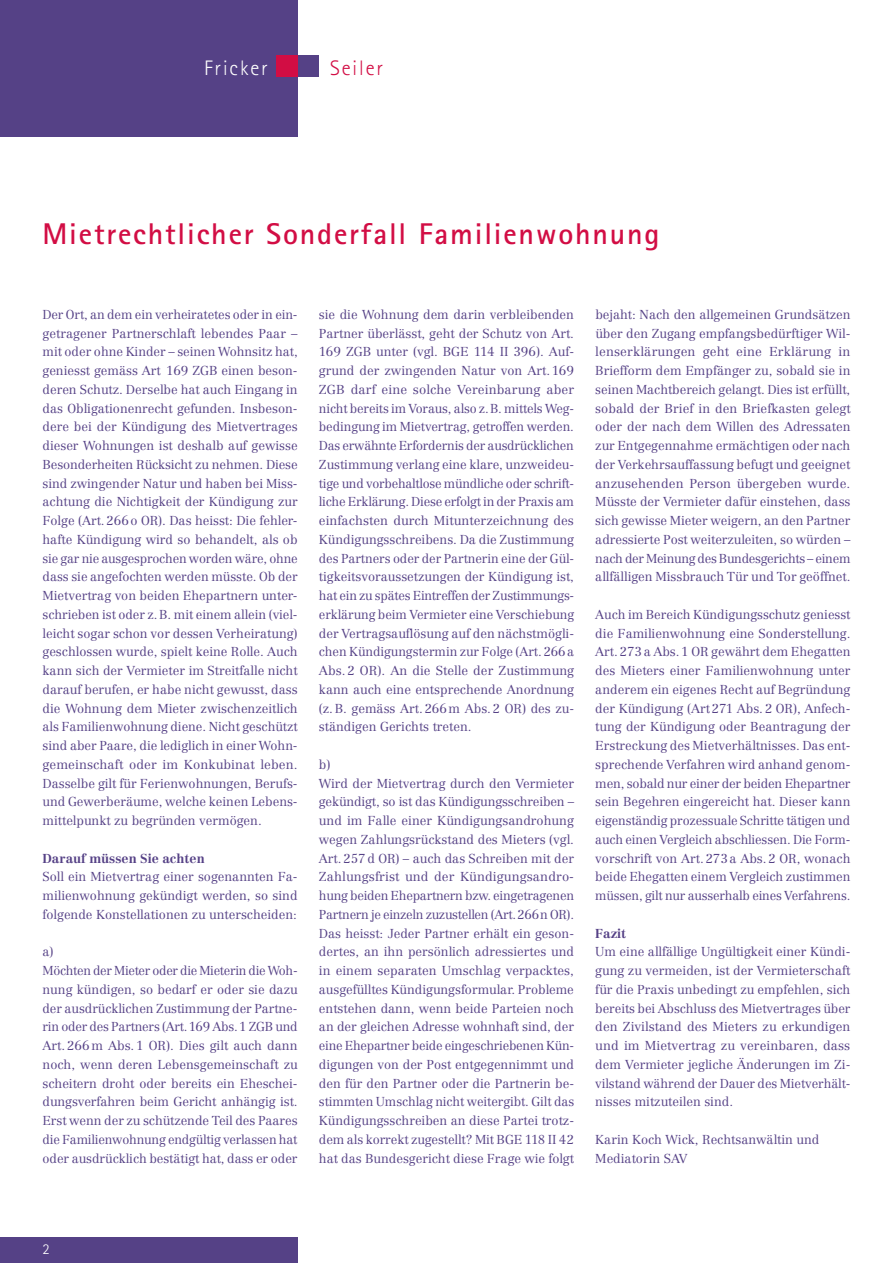
<style>
.page{position:relative;width:893px;height:1263px;background:#fff}
.page>*{position:absolute;margin:0;border:0;box-sizing:border-box;transform-origin:0 0}
.t1{font:700 30px "Rotis Sans Serif";letter-spacing:.06em;color:#d20d44}
.t2{font:300 21px "Rotis Sans Serif";letter-spacing:.09em;color:#fff}
.t3{font:300 21px "Rotis Sans Serif";letter-spacing:.09em;color:#d20d44}
.t4{font:300 15px "Rotis Sans Serif";color:#fff}
.t5{font:300 12.75px/18.8px "Centennial";color:#554186;text-align:justify}
.t6{font:700 12.75px "Centennial";color:#554186}
</style>
<div class="page">
<div style="left:0;top:0;width:298px;height:136px;background:#554186"></div>
<div style="left:298px;top:55px;width:21px;height:22px;background:#554186"></div>
<div style="left:276px;top:55px;width:22px;height:22px;background:#d20d44"></div>
<div style="left:0;top:1237px;width:298px;height:26px;background:#554186"></div>
<h2 class="t2" style="left:204px;top:56px;width:65px">Fricker</h2>
<h2 class="t3" style="left:330px;top:56px;width:55px">Seiler</h2>
<h1 class="t1" style="left:43px;top:215px;width:619px">Mietrechtlicher Sonderfall Familienwohnung</h1>
<p class="t5" style="left:43px;top:305px;width:257px">Der Ort, an dem ein verheiratetes oder in ein&shy;getragener Partnerschlaft lebendes Paar – mit oder ohne Kinder – seinen Wohnsitz hat, geniesst gemäss Art 169 ZGB einen beson&shy;deren Schutz. Derselbe hat auch Eingang in das Obligationenrecht gefunden. Insbeson&shy;dere bei der Kündigung des Mietvertrages dieser Wohnungen ist deshalb auf gewisse Besonderheiten Rücksicht zu nehmen. Diese sind zwingender Natur und haben bei Miss&shy;achtung die Nichtigkeit der Kündigung zur Folge (Art.266o OR). Das heisst: Die fehler&shy;hafte Kündigung wird so behandelt, als ob sie gar nie ausgesprochen worden wäre, ohne dass sie angefochten werden müsste. Ob der Mietvertrag von beiden Ehepartnern unter&shy;schrieben ist oder z.B. mit einem allein (viel&shy;leicht sogar schon vor dessen Verheiratung) geschlossen wurde, spielt keine Rolle. Auch kann sich der Vermieter im Streitfalle nicht darauf berufen, er habe nicht gewusst, dass die Wohnung dem Mieter zwischenzeitlich als Familienwohnung diene. Nicht geschützt sind aber Paare, die lediglich in einer Wohn&shy;gemeinschaft oder im Konkubinat leben.<br>Dasselbe gilt für Ferienwohnungen, Berufs&shy;und Gewerberäume, welche keinen Lebens&shy;mittelpunkt zu begründen vermögen.</p>
<p class="t6" style="left:43px;top:850px;width:164px">Darauf müssen Sie achten</p>
<p class="t5" style="left:43px;top:867px;width:257px">Soll ein Mietvertrag einer sogenannten Fa&shy;milienwohnung gekündigt werden, so sind folgende Konstellationen zu unterscheiden:</p>
<p class="t5" style="left:43px;top:942px;width:257px;text-align:left">a)<br>Möchten der Mieter oder die Mieterin die Woh&shy;nung kündigen, so bedarf er oder sie dazu der ausdrücklichen Zustimmung der Partne&shy;rin oder des Partners (Art.169 Abs.1 ZGB und Art.266m Abs.1 OR). Dies gilt auch dann noch, wenn deren Lebensgemeinschaft zu scheitern droht oder bereits ein Eheschei&shy;dungsverfahren beim Gericht anhängig ist.<br>Erst wenn der zu schützende Teil des Paares die Familienwohnung endgültig verlassen hat oder ausdrücklich bestätigt hat, dass er oder</p>
<p class="t5" style="left:319px;top:305px;width:257px">sie die Wohnung dem darin verbleibenden Partner überlässt, geht der Schutz von Art.<br>169 ZGB unter (vgl. BGE 114 II 396). Auf&shy;grund der zwingenden Natur von Art.169<br>ZGB darf eine solche Vereinbarung aber nicht bereits im Voraus, also z.B. mittels Weg&shy;bedingung im Mietvertrag, getroffen werden.<br>Das erwähnte Erfordernis der ausdrücklichen Zustimmung verlang eine klare, unzweideu&shy;tige und vorbehaltlose mündliche oder schrift&shy;liche Erklärung. Diese erfolgt in der Praxis am einfachsten durch Mitunterzeichnung des Kündigungsschreibens. Da die Zustimmung des Partners oder der Partnerin eine der Gül&shy;tigkeitsvoraussetzungen der Kündigung ist, hat ein zu spätes Eintreffen der Zustimmungs&shy;erklärung beim Vermieter eine Verschiebung der Vertragsauflösung auf den nächstmögli&shy;chen Kündigungstermin zur Folge (Art.266a Abs.2 OR). An die Stelle der Zustimmung kann auch eine entsprechende Anordnung (z.B. gemäss Art.266m Abs.2 OR) des zu&shy;ständigen Gerichts treten.</p>
<p class="t5" style="left:319px;top:755px;width:257px;text-align:left">b)<br>Wird der Mietvertrag durch den Vermieter gekündigt, so ist das Kündigungsschreiben – und im Falle einer Kündigungsandrohung wegen Zahlungsrückstand des Mieters (vgl.<br>Art.257d OR) – auch das Schreiben mit der Zahlungsfrist und der Kündigungsandro&shy;hung beiden Ehepartnern bzw. eingetragenen Partnern je einzeln zuzustellen (Art.266n OR).<br>Das heisst: Jeder Partner erhält ein geson&shy;dertes, an ihn persönlich adressiertes und in einem separaten Umschlag verpacktes, ausgefülltes Kündigungsformular. Probleme entstehen dann, wenn beide Parteien noch an der gleichen Adresse wohnhaft sind, der eine Ehepartner beide eingeschriebenen Kün&shy;digungen von der Post entgegennimmt und den für den Partner oder die Partnerin be&shy;stimmten Umschlag nicht weitergibt. Gilt das Kündigungsschreiben an diese Partei trotz&shy;dem als korrekt zugestellt? Mit BGE 118 II 42 hat das Bundesgericht diese Frage wie folgt</p>
<p class="t5" style="left:595px;top:305px;width:257px">bejaht: Nach den allgemeinen Grundsätzen über den Zugang empfangsbedürftiger Wil&shy;lenserklärungen geht eine Erklärung in Briefform dem Empfänger zu, sobald sie in seinen Machtbereich gelangt. Dies ist erfüllt, sobald der Brief in den Briefkasten gelegt oder der nach dem Willen des Adressaten zur Entgegennahme ermächtigen oder nach der Verkehrsauffassung befugt und geeignet anzusehenden Person übergeben wurde.<br>Müsste der Vermieter dafür einstehen, dass sich gewisse Mieter weigern, an den Partner adressierte Post weiterzuleiten, so würden – nach der Meinung des Bundesgerichts – einem allfälligen Missbrauch Tür und Tor geöffnet.</p>
<p class="t5" style="left:595px;top:605px;width:257px">Auch im Bereich Kündigungsschutz geniesst die Familienwohnung eine Sonderstellung.<br>Art.273a Abs.1 OR gewährt dem Ehegatten des Mieters einer Familienwohnung unter anderem ein eigenes Recht auf Begründung der Kündigung (Art271 Abs.2 OR), Anfech&shy;tung der Kündigung oder Beantragung der Erstreckung des Mietverhältnisses. Das ent&shy;sprechende Verfahren wird anhand genom&shy;men, sobald nur einer der beiden Ehepartner sein Begehren eingereicht hat. Dieser kann eigenständig prozessuale Schritte tätigen und auch einen Vergleich abschliessen. Die Form&shy;vorschrift von Art.273a Abs.2 OR, wonach beide Ehegatten einem Vergleich zustimmen müssen, gilt nur ausserhalb eines Verfahrens.</p>
<p class="t6" style="left:595px;top:925px;width:32px">Fazit</p>
<p class="t5" style="left:595px;top:942px;width:257px">Um eine allfällige Ungültigkeit einer Kündi&shy;gung zu vermeiden, ist der Vermieterschaft für die Praxis unbedingt zu empfehlen, sich bereits bei Abschluss des Mietvertrages über den Zivilstand des Mieters zu erkundigen und im Mietvertrag zu vereinbaren, dass dem Vermieter jegliche Änderungen im Zi&shy;vilstand während der Dauer des Mietverhält&shy;nisses mitzuteilen sind.</p>
<p class="t5" style="left:595px;top:1130px;width:226px">Karin Koch Wick, Rechtsanwältin und<br>Mediatorin SAV</p>
<p class="t4" style="left:43px;top:1241px;width:9px">2</p>
</div>
